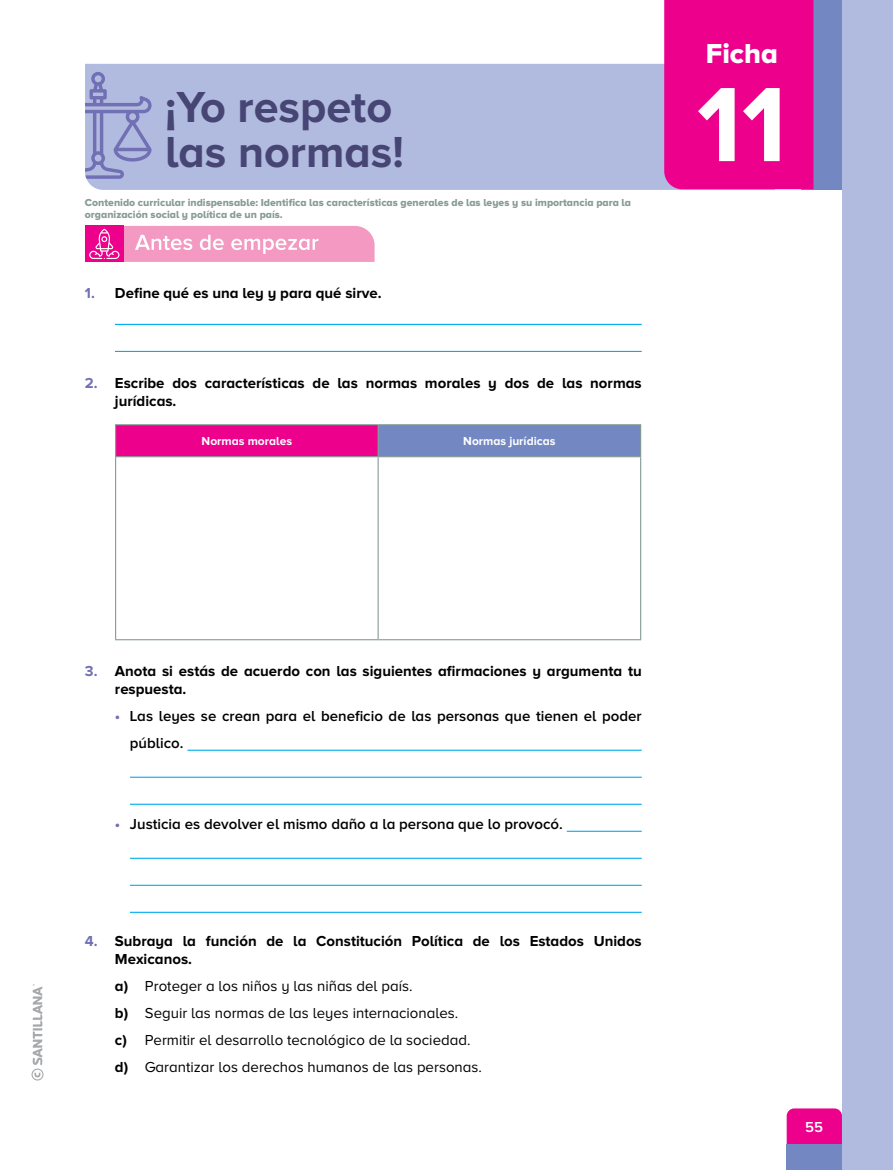
<style>
.page{position:relative;width:893px;height:1170px;background:#fff}
.page>*{position:absolute;margin:0;border:0;box-sizing:border-box;transform-origin:0 0}
.t1{font:700 109.5px "Proxima Nova A";color:#fff}
.t2{font:700 45px/45px "Proxima Nova A";color:#464574}
.t3{font:28.5px "Proxima Nova A Extrabld";color:#fff}
.t4{font:700 15px/18px "Proxima Nova A";color:#000}
.t5{font:15px/27px "Proxima Nova A";color:#000}
.t6{font:600 15px/27px "Proxima Nova A";color:#000}
.t7{font:600 15px "Proxima Nova A";color:#fff}
.t8{font:700 12px "Proxima Nova A";color:#fff}
.t9{font:10.5px/12px "Proxima Nova A Extrabld";color:#869c96}
.s1{color:#7170b4}
.s2{font-weight:700;color:#7170b4}
.s3{font-weight:700}
</style>
<div class="page">
<div style="left:842px;top:0;width:51px;height:1169px;background:#b1badf"></div>
<div style="left:85px;top:64px;width:690px;height:126px;background:#b1badf"></div>
<svg style="left:85px;top:72px;width:67px;height:107px;background:#9fa5d3"></svg>
<div style="left:787px;top:1108px;width:55px;height:36px;background:#ec008c"></div>
<div style="left:787px;top:1144px;width:55px;height:25px;background:#7387c3"></div>
<div style="left:801px;top:0;width:41px;height:189px;background:#7387c3"></div>
<div style="left:664px;top:0;width:149px;height:189px;background:#ec008c"></div>
<hr style="left:115px;top:324px;width:527px;height:1px;background:#00aeef">
<hr style="left:115px;top:351px;width:527px;height:1px;background:#00aeef">
<svg style="left:85px;top:226px;width:290px;height:36px;background:#f493c2"></svg>
<hr style="left:187px;top:749px;width:455px;height:1px;background:#00aeef">
<hr style="left:130px;top:776px;width:512px;height:1px;background:#00aeef">
<hr style="left:130px;top:803px;width:512px;height:1px;background:#00aeef">
<hr style="left:567px;top:830px;width:75px;height:1px;background:#00aeef">
<hr style="left:130px;top:857px;width:512px;height:1px;background:#00aeef">
<hr style="left:130px;top:884px;width:512px;height:1px;background:#00aeef">
<hr style="left:130px;top:911px;width:512px;height:1px;background:#00aeef">
<div style="left:116px;top:424px;width:262px;height:32px;background:#ec008c"></div>
<div style="left:378px;top:424px;width:263px;height:32px;background:#7387c3"></div>
<svg style="left:116px;top:457px;width:524px;height:182px"></svg>
<hr style="left:115px;top:424px;width:263px;height:1px;background:#869c96">
<hr style="left:115px;top:425px;width:1px;height:31px;background:#869c96">
<hr style="left:640px;top:425px;width:1px;height:31px;background:#869c96">
<hr style="left:378px;top:424px;width:263px;height:1px;background:#869c96">
<hr style="left:378px;top:425px;width:1px;height:31px;background:#869c96">
<hr style="left:115px;top:457px;width:1px;height:182px;background:#869c96">
<hr style="left:640px;top:457px;width:1px;height:182px;background:#869c96">
<hr style="left:115px;top:456px;width:263px;height:1px;background:#869c96">
<hr style="left:378px;top:456px;width:263px;height:1px;background:#869c96">
<hr style="left:378px;top:457px;width:1px;height:182px;background:#869c96">
<hr style="left:115px;top:639px;width:263px;height:1px;background:#869c96">
<hr style="left:378px;top:639px;width:263px;height:1px;background:#869c96">
<svg style="left:32px;top:984px;width:12px;height:96px"></svg>
<h2 class="t2" style="left:165px;top:84px;width:240px">¡Yo respeto las normas!</h2>
<p class="t9" style="left:85px;top:196px;width:548px">Contenido curricular indispensable: Identifica las características generales de las leyes y su importancia para la organización social y política de un país.</p>
<p class="t4" style="left:85px;top:284px;width:298px"><span class="s1">1.</span> Define qué es una ley y para qué sirve.</p>
<p class="t4" style="left:115px;top:374px;width:528px;text-indent:-30px"><span class="s1">2.</span> Escribe dos características de las normas morales y dos de las normas jurídicas.</p>
<p class="t8" style="left:202px;top:434px;width:92px">Normas morales</p>
<p class="t8" style="left:463px;top:434px;width:94px">Normas jurídicas</p>
<h3 class="t3" style="left:706px;top:37px;width:74px">Ficha</h3>
<h1 class="t1" style="left:697px;top:62px;width:92px">11</h1>
<p class="t4" style="left:115px;top:662px;width:528px;text-indent:-30px"><span class="s1">3.</span> Anota si estás de acuerdo con las siguientes afirmaciones y argumenta tu respuesta.</p>
<p class="t6" style="left:130px;top:702px;width:513px;text-indent:-15px"><span class="s2">•</span> Las leyes se crean para el beneficio de las personas que tienen el poder público.</p>
<p class="t6" style="left:115px;top:810px;width:449px"><span class="s2">•</span> Justicia es devolver el mismo daño a la persona que lo provocó.</p>
<p class="t4" style="left:115px;top:932px;width:528px;text-indent:-30px"><span class="s1">4.</span> Subraya la función de la Constitución Política de los Estados Unidos<br>Mexicanos.</p>
<p class="t5" style="left:115px;top:972px;width:368px"><span class="s3">a)</span> Proteger a los niños y las niñas del país.<br><span class="s3">b)</span> Seguir las normas de las leyes internacionales.<br><span class="s3">c)</span> Permitir el desarrollo tecnológico de la sociedad. <span class="s3">d)</span> Garantizar los derechos humanos de las personas.</p>
<p class="t7" style="left:805px;top:1118px;width:19px">55</p>
</div>
